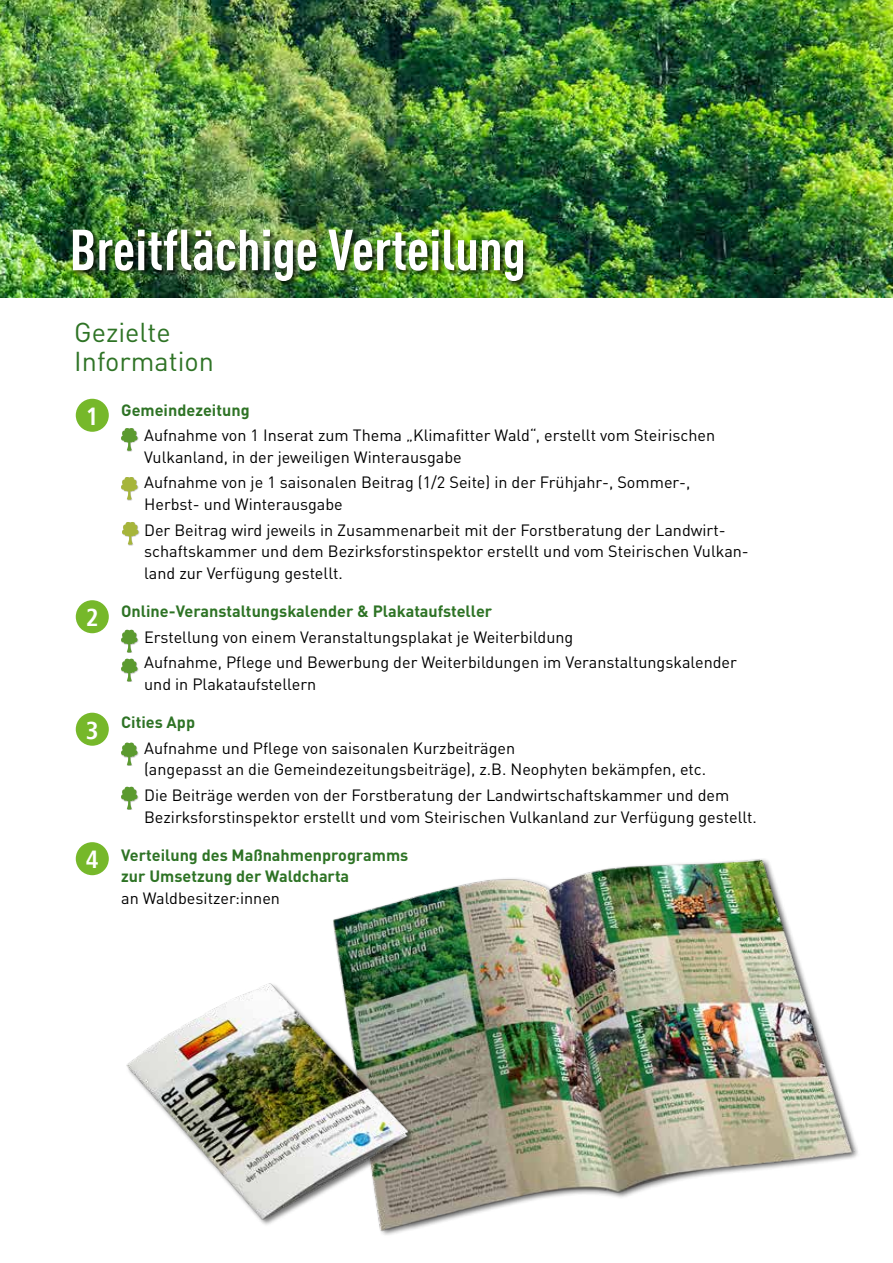
<style>
.page{position:relative;width:893px;height:1263px;background:#fff}
.page>*{position:absolute;margin:0;border:0;box-sizing:border-box;transform-origin:0 0}
.t1{font:700 condensed 57px "DIN Pro";color:#fff}
.t2{font:27px/29.7px "DIN Pro";color:#2e7325}
.t3{font:700 condensed 24.75px "Frutiger";color:#fff}
.t4{font:16.2px/21.6px "DIN Pro";color:#000}
.t5{font:700 16.2px/21.6px "DIN Pro";color:#2e7325}
</style>
<div class="page">
<img style="left:383px;top:859px;width:475px;height:376px">
<img style="left:126px;top:898px;width:330px;height:336px">
<img style="left:0;top:0;width:893px;height:298px">
<div style="left:75px;top:398px;width:35px;height:35px;background:#76b82a;border-radius:50%"></div>
<div style="left:74px;top:397px;width:37px;height:37px;border:2px solid #fff;border-radius:50%"></div>
<div style="left:75px;top:599px;width:35px;height:35px;background:#76b82a;border-radius:50%"></div>
<div style="left:74px;top:598px;width:37px;height:37px;border:2px solid #fff;border-radius:50%"></div>
<div style="left:75px;top:712px;width:35px;height:35px;background:#76b82a;border-radius:50%"></div>
<div style="left:74px;top:711px;width:37px;height:37px;border:2px solid #fff;border-radius:50%"></div>
<div style="left:75px;top:841px;width:35px;height:35px;background:#76b82a;border-radius:50%"></div>
<div style="left:74px;top:840px;width:37px;height:37px;border:2px solid #fff;border-radius:50%"></div>
<svg style="left:121px;top:428px;width:17px;height:23px"></svg>
<svg style="left:121px;top:477px;width:17px;height:23px"></svg>
<div style="left:122px;top:522px;width:17px;height:23px;background:#000;opacity:.25"></div>
<svg style="left:122px;top:522px;width:16px;height:23px"></svg>
<div style="left:121px;top:630px;width:17px;height:23px;background:#000;opacity:.25"></div>
<svg style="left:121px;top:630px;width:17px;height:22px"></svg>
<div style="left:121px;top:659px;width:17px;height:23px;background:#000;opacity:.25"></div>
<svg style="left:121px;top:659px;width:17px;height:22px"></svg>
<div style="left:121px;top:743px;width:17px;height:23px;background:#000;opacity:.25"></div>
<svg style="left:121px;top:742px;width:17px;height:23px"></svg>
<div style="left:121px;top:787px;width:17px;height:23px;background:#000;opacity:.25"></div>
<svg style="left:121px;top:787px;width:17px;height:22px"></svg>
<div style="left:71px;top:227px;width:459px;height:62px;background:#000;opacity:.75"></div>
<h1 class="t1" style="left:69px;top:207px;width:458px">Breitflächige Verteilung</h1>
<h2 class="t2" style="left:74px;top:314px;width:141px">Gezielte<br>Information</h2>
<p class="t5" style="left:121px;top:397px;width:130px">Gemeindezeitung</p>
<p class="t4" style="left:144px;top:423px;width:573px">Aufnahme von 1 Inserat zum Thema „Klimafitter Wald“, erstellt vom Steirischen<br>Vulkanland, in der jeweiligen Winterausgabe</p>
<p class="t4" style="left:144px;top:470px;width:548px">Aufnahme von je 1 saisonalen Beitrag (1/2 Seite) in der Frühjahr-, Sommer-,<br>Herbst- und Winterausgabe</p>
<p class="t4" style="left:144px;top:517px;width:606px">Der Beitrag wird jeweils in Zusammenarbeit mit der Forstberatung der Landwirt&shy;schaftskammer und dem Bezirksforstinspektor erstellt und vom Steirischen Vulkan&shy;land zur Verfügung gestellt.</p>
<p class="t5" style="left:121px;top:598px;width:373px">Online-Veranstaltungskalender &amp; Plakataufsteller</p>
<p class="t4" style="left:144px;top:622px;width:594px;line-height:25.7px">Erstellung von einem Veranstaltungsplakat je Weiterbildung<br>Aufnahme, Pflege und Bewerbung der Weiterbildungen im Veranstaltungskalender</p>
<p class="t4" style="left:144px;top:672px;width:174px">und in Plakataufstellern</p>
<p class="t5" style="left:121px;top:709px;width:75px">Cities App</p>
<p class="t4" style="left:144px;top:735px;width:564px">Aufnahme und Pflege von saisonalen Kurzbeiträgen<br>(angepasst an die Gemeindezeitungsbeiträge), z.B. Neophyten bekämpfen, etc.</p>
<p class="t4" style="left:144px;top:783px;width:614px">Die Beiträge werden von der Forstberatung der Landwirtschaftskammer und dem<br>Bezirksforstinspektor erstellt und vom Steirischen Vulkanland zur Verfügung gestellt.</p>
<p class="t5" style="left:121px;top:842px;width:289px">Verteilung des Maßnahmenprogramms zur Umsetzung der Waldcharta</p>
<p class="t4" style="left:121px;top:885px;width:160px">an Waldbesitzer:innen</p>
<h3 class="t3" style="left:86px;top:402px;width:14px">1</h3>
<h3 class="t3" style="left:86px;top:603px;width:14px">2</h3>
<h3 class="t3" style="left:86px;top:715px;width:14px">3</h3>
<h3 class="t3" style="left:86px;top:845px;width:14px">4</h3>
</div>
